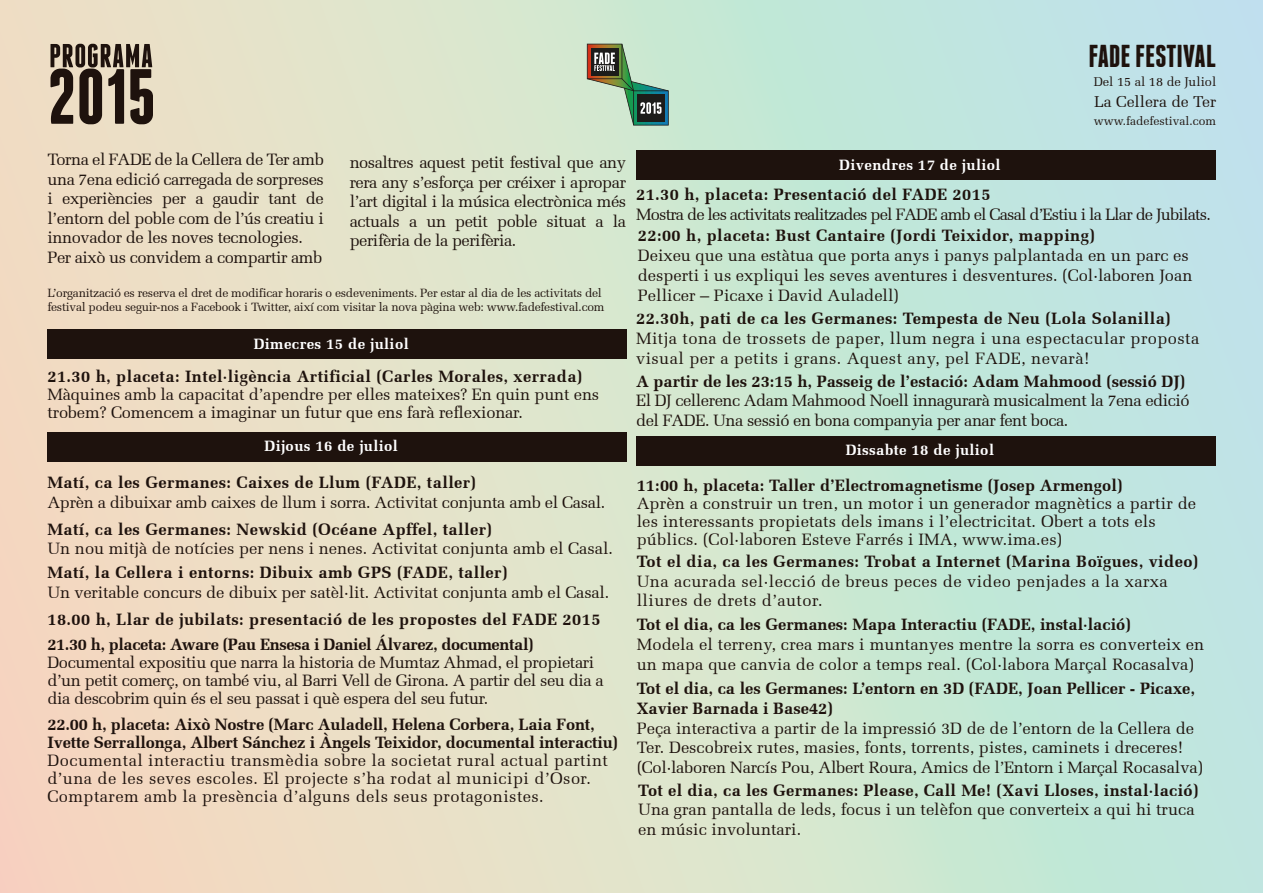
<style>
.page{position:relative;width:1263px;height:893px;background:#fff}
.page>*{position:absolute;margin:0;border:0;box-sizing:border-box;transform-origin:0 0}
.t1{font:700 31.5px "Franchise Free";color:#1e120d}
.t2{font:16.5px/19.8px "Melior";color:#1e120d}
.t3{font:700 16.5px "Melior";letter-spacing:.02em;color:#1e120d}
.t4{font:16.5px/19.5px "Melior";letter-spacing:-.025em;color:#1e120d}
.t5{font:16.5px/19.8px "Melior";letter-spacing:.025em;color:#1e120d}
.t6{font:700 16.5px/19.8px "Melior";color:#1e120d}
.t7{font:700 16.5px/18px "Melior";letter-spacing:-.01em;color:#1e120d}
.t8{font:16.5px/19.8px "Melior";letter-spacing:-.03em;color:#1e120d}
.t9{font:16.5px "Melior";letter-spacing:-.05em;color:#1e120d}
.t10{font:16.5px "Melior";letter-spacing:-.02em;color:#1e120d}
.t11{font:700 16.5px "Melior";letter-spacing:-.025em;color:#1e120d}
.t12{font:15.75px "Melior";color:#1e120d}
.t13{font:700 15px "Melior";letter-spacing:.025em;color:#fff}
.t14{font:12.75px "Melior";color:#1e120d}
.t15{font:12px/13.5px "Melior";letter-spacing:-.02em;color:#1e120d}
.t16{font:12px "Melior";color:#1e120d}
</style>
<div class="page">
<div style="left:0;top:0;width:1263px;height:893px;background:linear-gradient(to right,#f6ddbe,#b8e9e2)"></div>
<svg style="left:51px;top:44px;width:102px;height:80px;background:#74685a"></svg>
<svg style="left:587px;top:44px;width:82px;height:82px;background:#8ea690"></svg>
<div style="left:47px;top:330px;width:580px;height:29px;background:#1e120d"></div>
<div style="left:47px;top:433px;width:580px;height:29px;background:#1e120d"></div>
<div style="left:636px;top:151px;width:579px;height:29px;background:#1e120d"></div>
<div style="left:636px;top:436px;width:579px;height:29px;background:#1e120d"></div>
<h1 class="t1" style="left:1088px;top:41px;width:129px">FADE FESTIVAL</h1>
<p class="t14" style="left:1094px;top:74px;width:124px">Del 15 al 18 de Juliol</p>
<p class="t16" style="left:1094px;top:114px;width:124px">www.fadefestival.com</p>
<p class="t12" style="left:1094px;top:92px;width:123px">La Cellera de Ter</p>
<p class="t4" style="left:47px;top:150px;width:278px">Torna el FADE de la Cellera de Ter amb una 7ena edició carregada de sorpreses i experiències per a gaudir tant de l’entorn del poble com de l’ús creatiu i innovador de les noves tecnologies.<br>Per això us convidem a compartir amb</p>
<p class="t2" style="left:350px;top:153px;width:278px;text-align:justify">nosaltres aquest petit festival que any rera any s’esforça per créixer i apropar l’art digital i la música electrònica més actuals a un petit poble situat a la perifèria de la perifèria.</p>
<p class="t15" style="left:47px;top:286px;width:559px">L’organització es reserva el dret de modificar horaris o esdeveniments. Per estar al dia de les activitats del festival podeu seguir-nos a Facebook i Twitter, així com visitar la nova pàgina web: www.fadefestival.com</p>
<p class="t13" style="left:254px;top:335px;width:156px">Dimecres 15 de juliol</p>
<p class="t3" style="left:47px;top:367px;width:536px">21.30 h, placeta: Intel·ligència Artificial (Carles Morales, xerrada)</p>
<p class="t2" style="left:47px;top:386px;width:553px;line-height:18px">Màquines amb la capacitat d’apendre per elles mateixes? En quin punt ens trobem? Comencem a imaginar un futur que ens farà reflexionar.</p>
<p class="t13" style="left:264px;top:437px;width:135px">Dijous 16 de juliol</p>
<p class="t3" style="left:47px;top:473px;width:430px">Matí, ca les Germanes: Caixes de Llum (FADE, taller)</p>
<p class="t10" style="left:47px;top:493px;width:559px">Aprèn a dibuixar amb caixes de llum i sorra. Activitat conjunta amb el Casal.</p>
<p class="t3" style="left:47px;top:519px;width:446px">Matí, ca les Germanes: Newskid (Océane Apffel, taller)</p>
<p class="t2" style="left:47px;top:539px;width:567px">Un nou mitjà de notícies per nens i nenes. Activitat conjunta amb el Casal.</p>
<p class="t3" style="left:47px;top:563px;width:462px">Matí, la Cellera i entorns: Dibuix amb GPS (FADE, taller)</p>
<p class="t2" style="left:47px;top:583px;width:564px">Un veritable concurs de dibuix per satèl·lit. Activitat conjunta amb el Casal.</p>
<p class="t3" style="left:47px;top:609px;width:555px">18.00 h, Llar de jubilats: presentació de les propostes del FADE 2015</p>
<p class="t11" style="left:47px;top:634px;width:488px">21.30 h, placeta: Aware (Pau Ensesa i Daniel Álvarez, documental)</p>
<p class="t4" style="left:47px;top:653px;width:558px;line-height:18px">Documental expositiu que narra la historia de Mumtaz Ahmad, el propietari d’un petit comerç, on també viu, al Barri Vell de Girona. A partir del seu dia a dia descobrim quin és el seu passat i què espera del seu futur.</p>
<p class="t7" style="left:47px;top:715px;width:572px">22.00 h, placeta: Això Nostre (Marc Auladell, Helena Corbera, Laia Font,<br>Ivette Serrallonga, Albert Sánchez i Àngels Teixidor, documental interactiu)</p>
<p class="t5" style="left:47px;top:751px;width:562px;line-height:18px">Documental interactiu transmèdia sobre la societat rural actual partint d’una de les seves escoles. El projecte s’ha rodat al municipi d’Osor.<br>Comptarem amb la presència d’alguns dels seus protagonistes.</p>
<p class="t13" style="left:839px;top:155px;width:163px">Divendres 17 de juliol</p>
<p class="t3" style="left:636px;top:185px;width:356px">21.30 h, placeta: Presentació del FADE 2015</p>
<p class="t9" style="left:636px;top:205px;width:576px">Mostra de les activitats realitzades pel FADE amb el Casal d’Estiu i la Llar de Jubilats.</p>
<p class="t3" style="left:638px;top:226px;width:459px">22:00 h, placeta: Bust Cantaire (Jordi Teixidor, mapping)</p>
<p class="t2" style="left:638px;top:245px;width:556px">Deixeu que una estàtua que porta anys i panys palplantada en un parc es desperti i us expliqui les seves aventures i desventures. (Col·laboren Joan<br>Pellicer – Picaxe i David Auladell)</p>
<p class="t3" style="left:636px;top:308px;width:536px">22.30h, pati de ca les Germanes: Tempesta de Neu (Lola Solanilla)</p>
<p class="t5" style="left:636px;top:328px;width:565px">Mitja tona de trossets de paper, llum negra i una espectacular proposta visual per a petits i grans. Aquest any, pel FADE, nevarà!</p>
<p class="t6" style="left:636px;top:371px;width:551px">A partir de les 23:15 h, Passeig de l’estació: Adam Mahmood (sessió DJ)</p>
<p class="t8" style="left:636px;top:391px;width:555px">El DJ cellerenc Adam Mahmood Noell innagurarà musicalment la 7ena edició del FADE. Una sessió en bona companyia per anar fent boca.</p>
<p class="t13" style="left:846px;top:441px;width:150px">Dissabte 18 de juliol</p>
<p class="t3" style="left:637px;top:476px;width:487px">11:00 h, placeta: Taller d’Electromagnetisme (Josep Armengol)</p>
<p class="t2" style="left:637px;top:495px;width:561px;line-height:18px">Aprèn a construir un tren, un motor i un generador magnètics a partir de les interessants propietats dels imans i l’electricitat. Obert a tots els públics. (Col·laboren Esteve Farrés i IMA, www.ima.es)</p>
<p class="t3" style="left:637px;top:551px;width:563px">Tot el dia, ca les Germanes: Trobat a Internet (Marina Boïgues, video)</p>
<p class="t5" style="left:637px;top:571px;width:533px">Una acurada sel·lecció de breus peces de video penjades a la xarxa lliures de drets d’autor.</p>
<p class="t6" style="left:637px;top:615px;width:496px">Tot el dia, ca les Germanes: Mapa Interactiu (FADE, instal·lació)</p>
<p class="t2" style="left:637px;top:635px;width:569px">Modela el terreny, crea mars i muntanyes mentre la sorra es converteix en un mapa que canvia de color a temps real. (Col·labora Marçal Rocasalva)</p>
<p class="t6" style="left:637px;top:678px;width:560px">Tot el dia, ca les Germanes: L’entorn en 3D (FADE, Joan Pellicer - Picaxe,<br>Xavier Barnada i Base42)</p>
<p class="t2" style="left:637px;top:718px;width:568px">Peça interactiva a partir de la impressió 3D de de l’entorn de la Cellera de<br>Ter. Descobreix rutes, masies, fonts, torrents, pistes, caminets i dreceres! (Col·laboren Narcís Pou, Albert Roura, Amics de l’Entorn i Marçal Rocasalva)</p>
<p class="t3" style="left:638px;top:780px;width:562px">Tot el dia, ca les Germanes: Please, Call Me! (Xavi Lloses, instal·lació)</p>
<p class="t2" style="left:638px;top:800px;width:558px">Una gran pantalla de leds, focus i un telèfon que converteix a qui hi truca en músic involuntari.</p>
</div>
